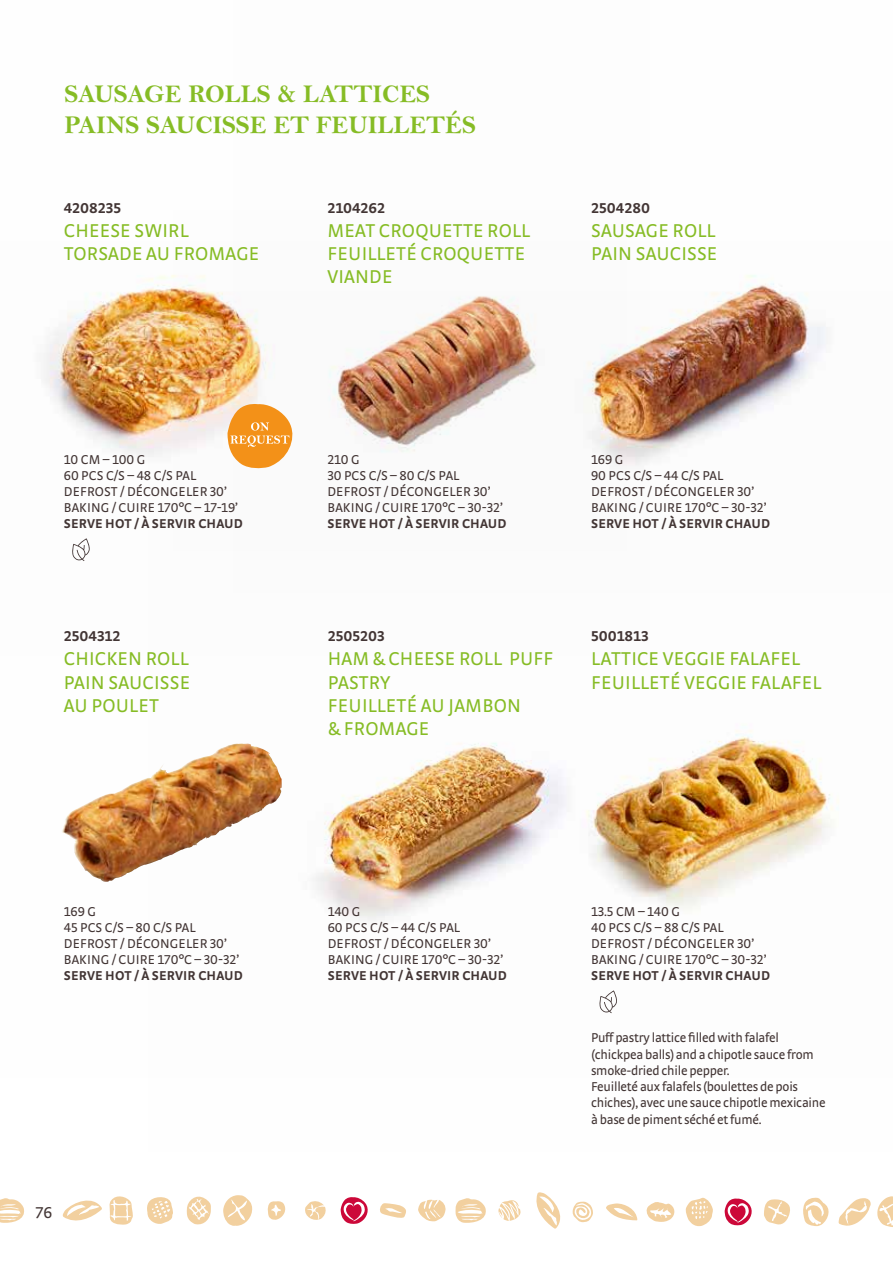
<style>
.page{position:relative;width:893px;height:1263px;background:#fff}
.page>*{position:absolute;margin:0;border:0;box-sizing:border-box;transform-origin:0 0}
.t1{font:700 25.5px/30.6px "Bell MT Std";color:#86bc25}
.t2{font:19.5px/23.4px "Strada Pro";letter-spacing:.01em;color:#86bc25}
.t3{font:16.5px "Strada Pro";color:#423534}
.t4{font:700 15px "Strada Pro";color:#423534}
.t5{font:13.5px/16.2px "Strada Pro";color:#423534}
.t6{font:13.5px/16.2px "Strada Pro";letter-spacing:-.02em;color:#423534}
.t7{font:700 13.5px "Strada Pro";letter-spacing:.01em;color:#423534}
</style>
<div class="page">
<img style="left:44px;top:275px;width:736px;height:607px">
<img style="left:148px;top:292px;width:691px;height:722px">
<svg style="left:71px;top:538px;width:20px;height:23px"></svg>
<svg style="left:598px;top:990px;width:20px;height:23px"></svg>
<svg style="left:227px;top:404px;width:65px;height:64px"></svg>
<svg style="left:0;top:1198px;width:24px;height:25px"></svg>
<svg style="left:725px;top:1198px;width:27px;height:27px"></svg>
<svg style="left:646px;top:1202px;width:29px;height:20px"></svg>
<svg style="left:573px;top:1201px;width:20px;height:21px"></svg>
<svg style="left:764px;top:1199px;width:26px;height:26px"></svg>
<svg style="left:803px;top:1197px;width:26px;height:29px"></svg>
<svg style="left:606px;top:1203px;width:31px;height:17px"></svg>
<svg style="left:839px;top:1196px;width:54px;height:31px"></svg>
<svg style="left:685px;top:1198px;width:28px;height:28px"></svg>
<svg style="left:341px;top:1197px;width:27px;height:27px"></svg>
<svg style="left:380px;top:1203px;width:26px;height:15px"></svg>
<svg style="left:418px;top:1199px;width:28px;height:23px"></svg>
<svg style="left:109px;top:1196px;width:24px;height:29px"></svg>
<svg style="left:147px;top:1197px;width:26px;height:27px"></svg>
<svg style="left:305px;top:1201px;width:21px;height:19px"></svg>
<svg style="left:223px;top:1195px;width:30px;height:31px"></svg>
<svg style="left:187px;top:1196px;width:24px;height:29px"></svg>
<svg style="left:455px;top:1192px;width:106px;height:37px"></svg>
<svg style="left:267px;top:1201px;width:19px;height:19px"></svg>
<svg style="left:62px;top:1200px;width:40px;height:21px"></svg>
<h1 class="t1" style="left:64px;top:79px;width:413px">SAUSAGE ROLLS &amp; LATTICES<br>PAINS SAUCISSE ET FEUILLETÉS</h1>
<p class="t4" style="left:64px;top:197px;width:59px">4208235</p>
<h2 class="t2" style="left:64px;top:217px;width:197px">CHEESE SWIRL<br>TORSADE AU FROMAGE</h2>
<p class="t4" style="left:327px;top:197px;width:59px">2104262</p>
<h2 class="t2" style="left:327px;top:217px;width:204px">MEAT CROQUETTE ROLL<br>FEUILLETÉ CROQUETTE<br>VIANDE</h2>
<p class="t4" style="left:591px;top:197px;width:60px">2504280</p>
<h2 class="t2" style="left:591px;top:217px;width:128px">SAUSAGE ROLL<br>PAIN SAUCISSE</h2>
<p class="t5" style="left:64px;top:450px;width:176px">10 CM – 100 G<br>60 PCS C/S – 48 C/S PAL<br>DEFROST / DÉCONGELER 30’<br>BAKING / CUIRE 170°C – 17-19’</p>
<p class="t7" style="left:64px;top:514px;width:181px">SERVE HOT / À SERVIR CHAUD</p>
<p class="t4" style="left:64px;top:625px;width:58px">2504312</p>
<h2 class="t2" style="left:64px;top:646px;width:128px;text-align:justify">CHICKEN ROLL PAIN SAUCISSE AU POULET</h2>
<p class="t5" style="left:64px;top:902px;width:177px">169 G<br>45 PCS C/S – 80 C/S PAL<br>DEFROST / DÉCONGELER 30’<br>BAKING / CUIRE 170°C – 30-32’</p>
<p class="t7" style="left:64px;top:966px;width:181px">SERVE HOT / À SERVIR CHAUD</p>
<p class="t3" style="left:36px;top:1201px;width:18px">76</p>
<p class="t5" style="left:327px;top:450px;width:177px">210 G<br>30 PCS C/S – 80 C/S PAL<br>DEFROST / DÉCONGELER 30’<br>BAKING / CUIRE 170°C – 30-32’</p>
<p class="t7" style="left:327px;top:514px;width:181px">SERVE HOT / À SERVIR CHAUD</p>
<p class="t5" style="left:591px;top:450px;width:177px">169 G<br>90 PCS C/S – 44 C/S PAL<br>DEFROST / DÉCONGELER 30’<br>BAKING / CUIRE 170°C – 30-32’</p>
<p class="t7" style="left:591px;top:514px;width:181px">SERVE HOT / À SERVIR CHAUD</p>
<p class="t4" style="left:328px;top:625px;width:59px">2505203</p>
<h2 class="t2" style="left:328px;top:646px;width:227px">HAM &amp; CHEESE ROLL PUFF<br>PASTRY<br>FEUILLETÉ AU JAMBON<br>&amp; FROMAGE</h2>
<p class="t4" style="left:591px;top:625px;width:59px">5001813</p>
<h2 class="t2" style="left:591px;top:646px;width:232px">LATTICE VEGGIE FALAFEL<br>FEUILLETÉ VEGGIE FALAFEL</h2>
<p class="t5" style="left:328px;top:902px;width:177px">140 G<br>60 PCS C/S – 44 C/S PAL<br>DEFROST / DÉCONGELER 30’<br>BAKING / CUIRE 170°C – 30-32’</p>
<p class="t7" style="left:328px;top:966px;width:181px">SERVE HOT / À SERVIR CHAUD</p>
<p class="t5" style="left:591px;top:902px;width:177px">13.5 CM – 140 G<br>40 PCS C/S – 88 C/S PAL<br>DEFROST / DÉCONGELER 30’<br>BAKING / CUIRE 170°C – 30-32’</p>
<p class="t7" style="left:591px;top:966px;width:181px">SERVE HOT / À SERVIR CHAUD</p>
<p class="t6" style="left:591px;top:1029px;width:236px">Puff pastry lattice filled with falafel (chickpea balls) and a chipotle sauce from smoke-dried chile pepper.<br>Feuilleté aux falafels (boulettes de pois chiches), avec une sauce chipotle mexicaine à base de piment séché et fumé.</p>
</div>
